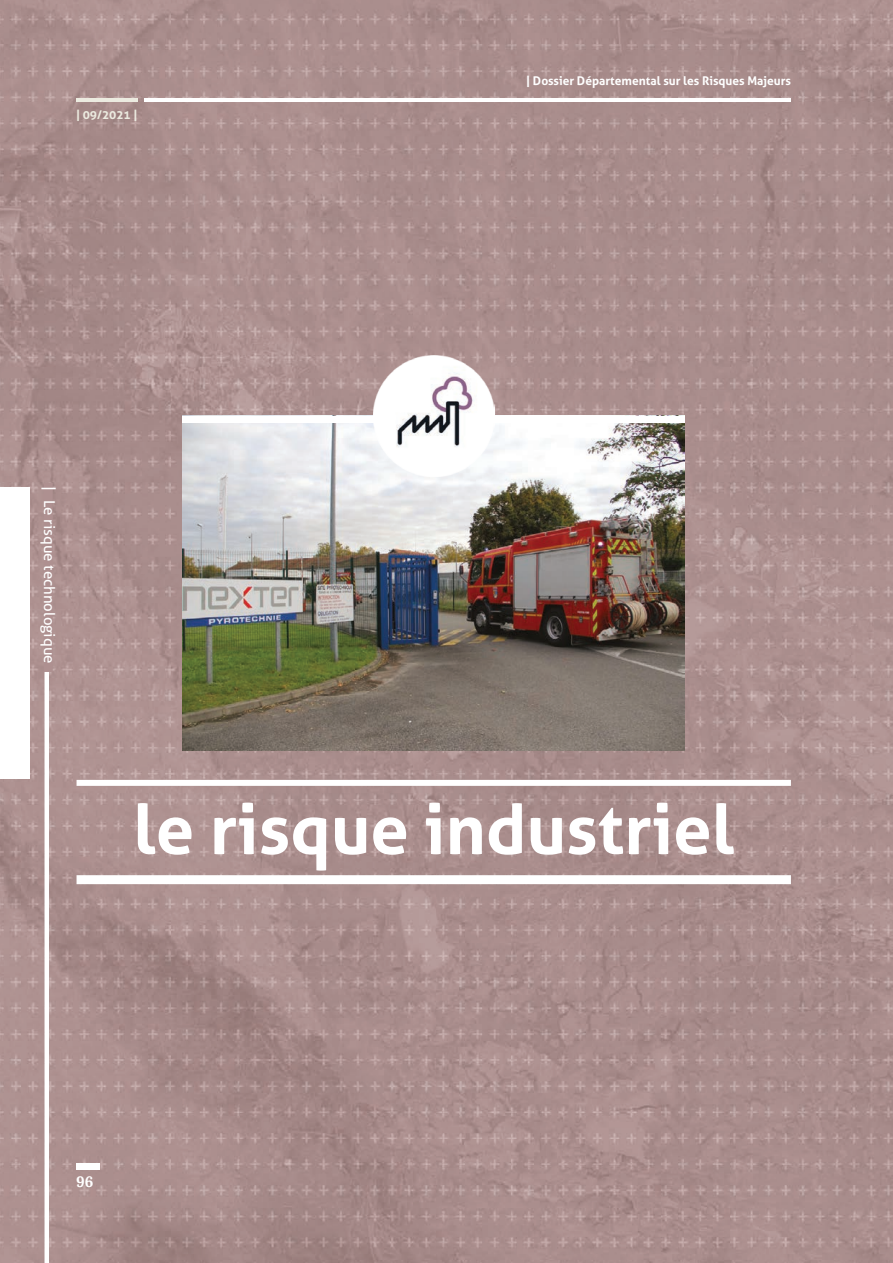
<style>
.page{position:relative;width:893px;height:1263px;background:#fff}
.page>*{position:absolute;margin:0;border:0;box-sizing:border-box;transform-origin:0 0}
.t1{font:700 69px "Aller";color:#fff}
.t2{font:15px "Aller";color:#fff}
.t3{font:700 15px "Lora";color:#fff}
.t4{font:700 12px "Aller";color:#fff}
.t5{font:700 12px "Aller";color:#ecebe0}
</style>
<div class="page">
<img style="left:0;top:0;width:893px;height:1263px">
<hr style="left:144px;top:98px;width:647px;height:3px;background:#fff">
<hr style="left:77px;top:98px;width:61px;height:3px;background:#ecebe0">
<div style="left:77px;top:1163px;width:23px;height:6px;background:#fff"></div>
<hr style="left:45px;top:486px;width:4px;height:777px;background:#fff">
<div style="left:44px;top:483px;width:9px;height:189px;background:#ae9090"></div>
<div style="left:0;top:487px;width:30px;height:291px;background:#fff"></div>
<div style="left:77px;top:780px;width:714px;height:6px;background:#fff"></div>
<div style="left:77px;top:875px;width:714px;height:9px;background:#fff"></div>
<img style="left:183px;top:422px;width:502px;height:329px">
<div style="left:183px;top:416px;width:502px;height:6px;background:#fff"></div>
<img style="left:373px;top:355px;width:121px;height:121px">
<p class="t5" style="left:76px;top:107px;width:63px">| 09/2021 |</p>
<p class="t4" style="left:526px;top:74px;width:266px">| Dossier Départemental sur les Risques Majeurs</p>
<p class="t2" style="left:59px;top:486px;width:179px;rotate:90deg">| Le risque technologique</p>
<h1 class="t1" style="left:133px;top:787px;width:602px">le risque industriel</h1>
<p class="t3" style="left:76px;top:1168px;width:19px">96</p>
</div>
